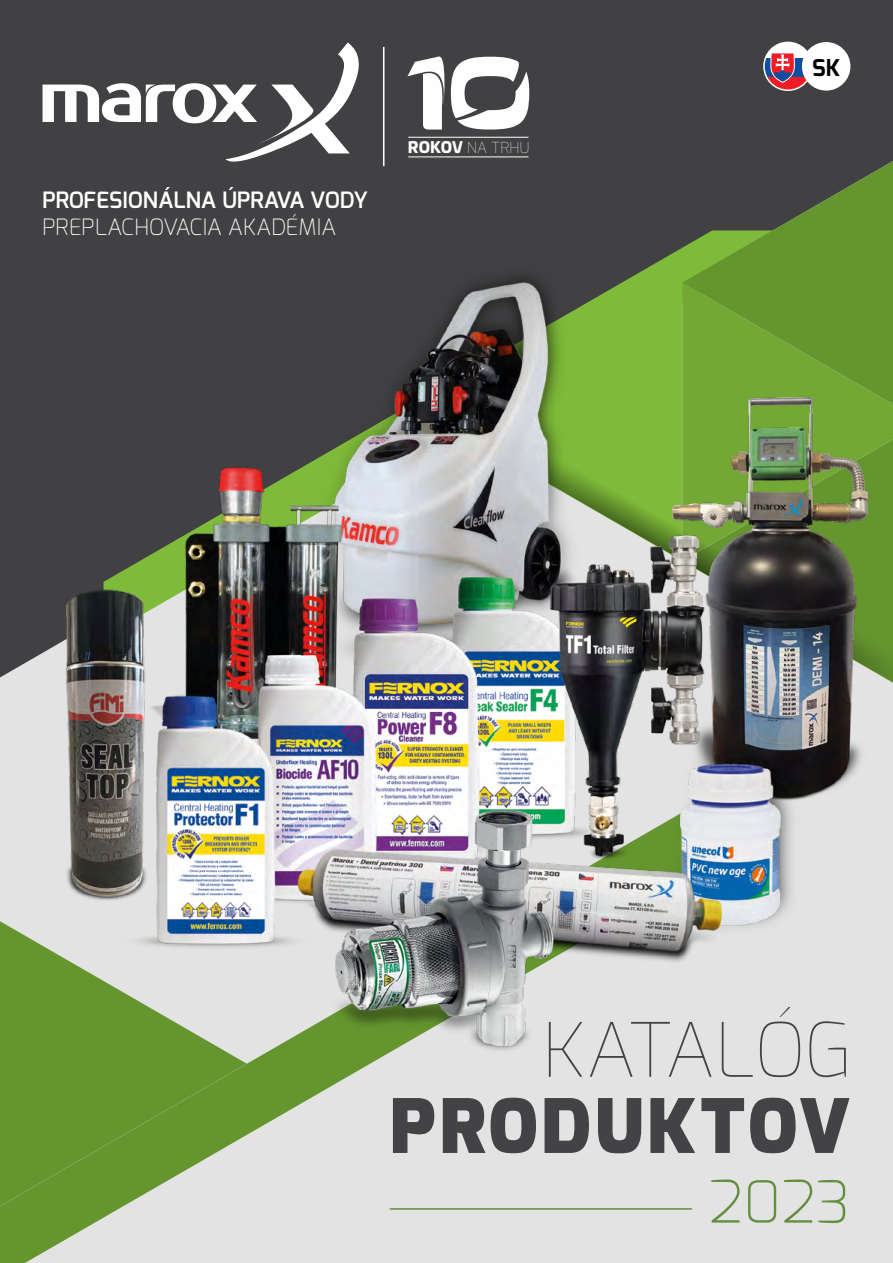
<style>
.page{position:relative;width:893px;height:1263px;background:#e3e3e3}
.page>*{position:absolute;margin:0;border:0;box-sizing:border-box;transform-origin:0 0}
.t1{font:900 75px "Exo";letter-spacing:.045em;color:#434346}
.t2{font:100 75px "Exo";letter-spacing:-.015em;color:#434346}
.t3{font:200 58.05px "Exo";color:#648e3f}
.t4{font:700 23.1px "Exo";color:#000}
.t5{font:600 22.5px "Exo";color:#fff}
.t6{font:200 22.5px "Exo";color:#fff}
.t7{font:100 15.15px "Exo";color:#fefefe}
.s1{font-family:"Univia Pro";font-weight:900}
</style>
<div class="page">
<div style="left:0;top:0;width:893px;height:677px;background:#414042"></div>
<div style="left:104px;top:230px;width:578px;height:32px;background:#414042"></div>
<svg style="left:0;top:1056px;width:390px;height:207px"></svg>
<svg style="left:0;top:921px;width:247px;height:285px;fill:#65952f"></svg>
<svg style="left:682px;top:161px;width:211px;height:101px"></svg>
<img style="left:36px;top:262px;width:857px;height:794px">
<div style="left:764px;top:42px;width:48px;height:48px;background:#ee1c25;border-radius:24px"></div>
<svg style="left:764px;top:42px;width:48px;height:41px"></svg>
<div style="left:763px;top:42px;width:50px;height:49px;border:2px solid #fff;border-radius:50%"></div>
<div style="left:802px;top:42px;width:48px;height:49px;background:#fff;border-radius:50%"></div>
<svg style="left:43px;top:43px;width:318px;height:122px"></svg>
<svg style="left:407px;top:55px;width:122px;height:75px"></svg>
<hr style="left:408px;top:156px;width:120px;height:1px;background:#fefefe">
<hr style="left:408px;top:137px;width:120px;height:1px;background:#fefefe">
<hr style="left:383px;top:47px;width:1px;height:119px;background:#fefefe">
<hr style="left:390px;top:1208px;width:302px;height:2px;background:#648e3f">
<p class="t5" style="left:43px;top:185px;width:327px">PROFESIONÁLNA ÚPRAVA VODY</p>
<p class="t6" style="left:43px;top:212px;width:295px">PREPLACHOVACIA AKADÉMIA</p>
<p class="t7" style="left:408px;top:138px;width:123px"><span class="s1">ROKOV</span> NA TRHU</p>
<p class="t4" style="left:812px;top:52px;width:30px">SK</p>
<h1 class="t2" style="left:541px;top:1002px;width:311px">KATALÓG</h1>
<h1 class="t1" style="left:390px;top:1078px;width:462px">PRODUKTOV</h1>
<h2 class="t3" style="left:708px;top:1164px;width:143px">2023</h2>
</div>
